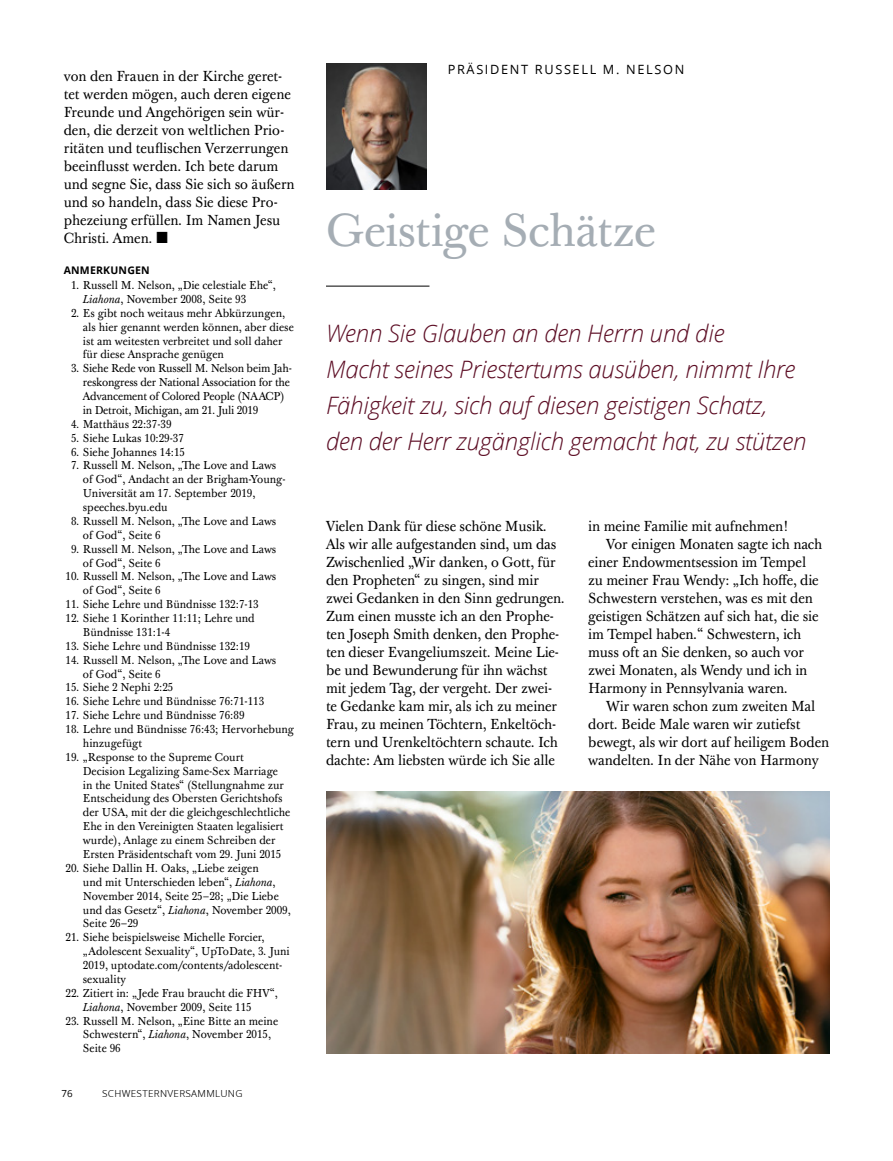
<style>
.page{position:relative;width:893px;height:1161px;background:#fff}
.page>*{position:absolute;margin:0;border:0;box-sizing:border-box;transform-origin:0 0}
.ARTCL_title{font:45px "Mc Kaylds Lat";letter-spacing:-.02em;color:#a5adb4}
.ARTCL-kicker{font:italic 300 24px/36px "Zoramlds Lat";letter-spacing:-.01em;color:#5d0e25}
.ARTCL_para{font:14.25px/18px "Mc Kaylds Lat";letter-spacing:-.01em;color:#000;scale:.94 1}
.ARTCL_para_first{font:14.25px/18px "Mc Kaylds Lat";letter-spacing:-.01em;color:#000;scale:.94 1}
.ARTCL-BY_para_first{font:12.75px "Zoramlds Lat";letter-spacing:.13em;color:#000}
.NOTEnmbr_para{font:11.25px/13.8px "Mc Kaylds Lat";color:#000;scale:.94 1}
.NOTEnmbr_para-2{font:11.25px/13.8px "Mc Kaylds Lat";letter-spacing:-.02em;color:#000;scale:.94 1}
.NOTE_title{font:700 10.5px "Zoramlds Lat";letter-spacing:.02em;color:#000}
.t1{font:9.75px "Zoramlds Lat";letter-spacing:.03em;color:#000}
.t2{font:9.75px "Zoramlds Lat";color:#000}
.s1{font-style:italic}
</style>
<div class="page">
<hr style="left:326px;top:286px;width:103px;height:1px;background:#000">
<img style="left:326px;top:791px;width:503px;height:262px">
<img style="left:326px;top:63px;width:100px;height:126px">
<p class="ARTCL_para" style="left:64px;top:67px;width:247px">von den Frauen in der Kirche geret&shy;tet werden mögen, auch deren eigene Freunde und Angehörigen sein wür&shy;den, die derzeit von weltlichen Prio&shy;ritäten und teuflischen Verzerrungen beeinflusst werden. Ich bete darum und segne Sie, dass Sie sich so äußern und so handeln, dass Sie diese Pro&shy;phezeiung erfüllen. Im Namen Jesu Christi. Amen. ◼</p>
<p class="NOTE_title" style="left:64px;top:263px;width:88px">ANMERKUNGEN</p>
<p class="NOTEnmbr_para" style="left:83px;top:278px;width:207px;text-indent:-12px">1. Russell M. Nelson, „Die celestiale Ehe“,<br><span class="s1">Liahona</span>, November 2008, Seite 93</p>
<p class="NOTEnmbr_para" style="left:83px;top:306px;width:226px;text-indent:-12px">2. Es gibt noch weitaus mehr Abkürzungen, als hier genannt werden können, aber diese ist am weitesten verbreitet und soll daher für diese Ansprache genügen</p>
<p class="NOTEnmbr_para-2" style="left:83px;top:361px;width:224px;text-indent:-12px">3. Siehe Rede von Russell M. Nelson beim Jah&shy;reskongress der National Association for the Advancement of Colored People (NAACP) in Detroit, Michigan, am 21. Juli 2019</p>
<p class="NOTEnmbr_para" style="left:71px;top:417px;width:108px">4. Matthäus 22:37-39</p>
<p class="NOTEnmbr_para" style="left:71px;top:431px;width:122px">5. Siehe Lukas 10:29-37</p>
<p class="NOTEnmbr_para" style="left:71px;top:445px;width:123px">6. Siehe Johannes 14:15</p>
<p class="NOTEnmbr_para" style="left:83px;top:459px;width:217px;text-indent:-12px">7. Russell M. Nelson, „The Love and Laws of God“, Andacht an der Brigham-Young-Universität am 17. September 2019, speeches.byu.edu</p>
<p class="NOTEnmbr_para" style="left:83px;top:514px;width:207px;text-indent:-12px">8. Russell M. Nelson, „The Love and Laws of God“, Seite 6</p>
<p class="NOTEnmbr_para" style="left:83px;top:542px;width:207px;text-indent:-12px">9. Russell M. Nelson, „The Love and Laws of God“, Seite 6</p>
<p class="NOTEnmbr_para" style="left:83px;top:570px;width:207px;text-indent:-17px">10. Russell M. Nelson, „The Love and Laws of God“, Seite 6</p>
<p class="NOTEnmbr_para" style="left:65px;top:597px;width:207px">11. Siehe Lehre und Bündnisse 132:7-13</p>
<p class="NOTEnmbr_para" style="left:83px;top:611px;width:184px;text-indent:-17px">12. Siehe 1 Korinther 11:11; Lehre und<br>Bündnisse 131:1-4</p>
<p class="NOTEnmbr_para" style="left:65px;top:639px;width:198px">13. Siehe Lehre und Bündnisse 132:19</p>
<p class="NOTEnmbr_para" style="left:83px;top:653px;width:207px;text-indent:-17px">14. Russell M. Nelson, „The Love and Laws of God“, Seite 6</p>
<p class="NOTEnmbr_para" style="left:65px;top:681px;width:116px">15. Siehe 2 Nephi 2:25</p>
<p class="NOTEnmbr_para" style="left:65px;top:694px;width:213px">16. Siehe Lehre und Bündnisse 76:71-113</p>
<p class="NOTEnmbr_para" style="left:65px;top:708px;width:192px">17. Siehe Lehre und Bündnisse 76:89</p>
<p class="NOTEnmbr_para" style="left:83px;top:722px;width:226px;text-indent:-17px">18. Lehre und Bündnisse 76:43; Hervorhebung hinzugefügt</p>
<p class="NOTEnmbr_para" style="left:83px;top:750px;width:222px;text-indent:-17px">19. „Response to the Supreme Court<br>Decision Legalizing Same-Sex Marriage in the United States“ (Stellungnahme zur Entscheidung des Obersten Gerichtshofs der USA, mit der die gleichgeschlechtliche Ehe in den Vereinigten Staaten legalisiert wurde), Anlage zu einem Schreiben der Ersten Präsidentschaft vom 29. Juni 2015</p>
<p class="NOTEnmbr_para" style="left:83px;top:861px;width:223px;text-indent:-17px">20. Siehe Dallin H. Oaks, „Liebe zeigen<br>und mit Unterschieden leben“, <span class="s1">Liahona</span>, November 2014, Seite 25–28; „Die Liebe und das Gesetz“, <span class="s1">Liahona</span>, November 2009, Seite 26–29</p>
<p class="NOTEnmbr_para" style="left:83px;top:930px;width:221px;text-indent:-17px">21. Siehe beispielsweise Michelle Forcier, „Adolescent Sexuality“, UpToDate, 3. Juni 2019, uptodate.com/contents/adolescent&shy;sexuality</p>
<p class="NOTEnmbr_para" style="left:83px;top:986px;width:209px;text-indent:-17px">22. Zitiert in: „Jede Frau braucht die FHV“,<br><span class="s1">Liahona</span>, November 2009, Seite 115</p>
<p class="NOTEnmbr_para" style="left:83px;top:1014px;width:209px;text-indent:-17px">23. Russell M. Nelson, „Eine Bitte an meine<br>Schwestern“, <span class="s1">Liahona</span>, November 2015,<br>Seite 96</p>
<p class="t2" style="left:62px;top:1086px;width:13px">76</p>
<p class="t1" style="left:102px;top:1086px;width:142px">SCHWESTERNVERSAMMLUNG</p>
<p class="ARTCL-BY_para_first" style="left:448px;top:60px;width:238px">PRÄSIDENT RUSSELL M. NELSON</p>
<p class="ARTCL_title" style="left:326px;top:195px;width:331px">Geistige Schätze</p>
<p class="ARTCL-kicker" style="left:326px;top:315px;width:482px">Wenn Sie Glauben an den Herrn und die<br>Macht seines Priestertums ausüben, nimmt Ihre Fähigkeit zu, sich auf diesen geistigen Schatz, den der Herr zugänglich gemacht hat, zu stützen</p>
<p class="ARTCL_para_first" style="left:326px;top:517px;width:256px">Vielen Dank für diese schöne Musik.<br>Als wir alle aufgestanden sind, um das Zwischenlied „Wir danken, o Gott, für den Propheten“ zu singen, sind mir zwei Gedanken in den Sinn gedrungen.<br>Zum einen musste ich an den Prophe&shy;ten Joseph Smith denken, den Prophe&shy;ten dieser Evangeliumszeit. Meine Lie&shy;be und Bewunderung für ihn wächst mit jedem Tag, der vergeht. Der zwei&shy;te Gedanke kam mir, als ich zu meiner Frau, zu meinen Töchtern, Enkeltöch&shy;tern und Urenkeltöchtern schaute. Ich dachte: Am liebsten würde ich Sie alle</p>
<p class="ARTCL_para_first" style="left:588px;top:517px;width:215px">in meine Familie mit aufnehmen!</p>
<p class="ARTCL_para" style="left:588px;top:535px;width:251px;text-indent:18px">Vor einigen Monaten sagte ich nach einer Endowmentsession im Tempel zu meiner Frau Wendy: „Ich hoffe, die Schwestern verstehen, was es mit den geistigen Schätzen auf sich hat, die sie im Tempel haben.“ Schwestern, ich muss oft an Sie denken, so auch vor zwei Monaten, als Wendy und ich in Harmony in Pennsylvania waren.</p>
<p class="ARTCL_para" style="left:588px;top:697px;width:258px;text-indent:18px">Wir waren schon zum zweiten Mal dort. Beide Male waren wir zutiefst bewegt, als wir dort auf heiligem Boden wandelten. In der Nähe von Harmony</p>
</div>
